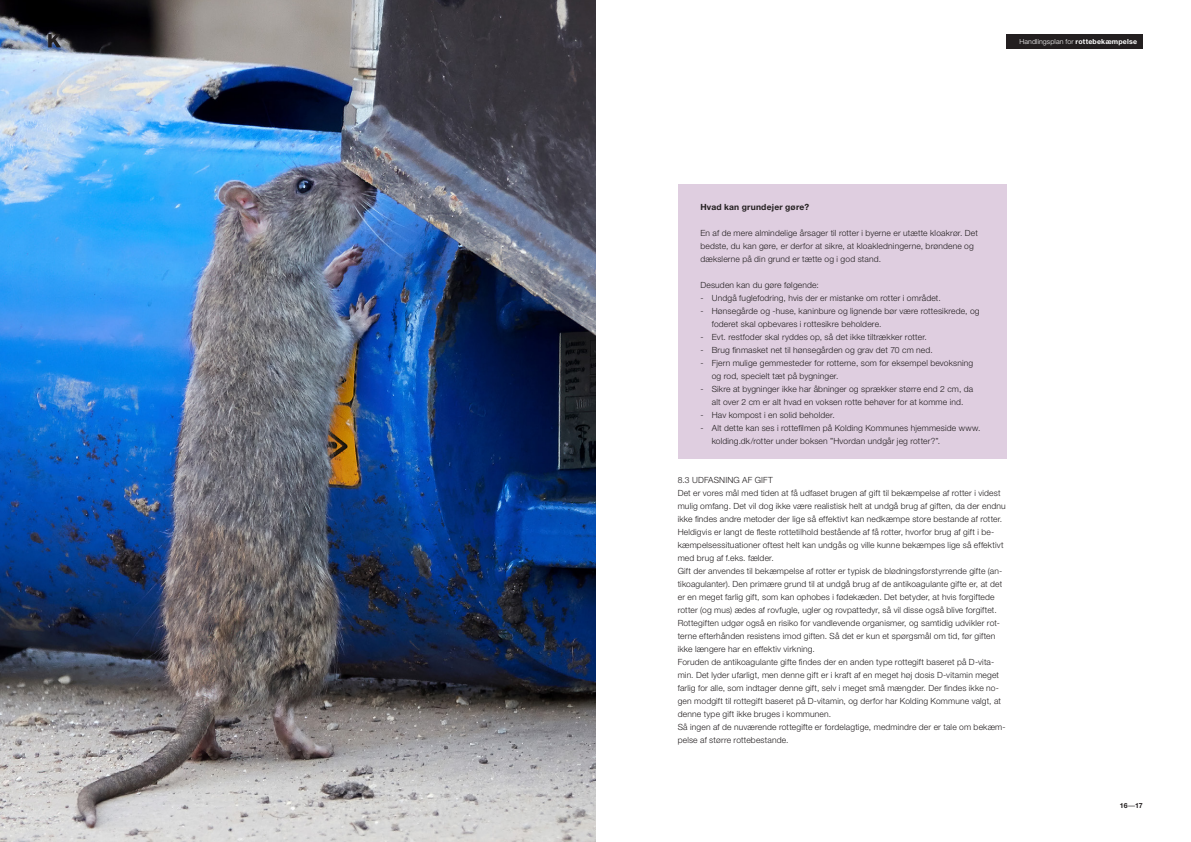
<style>
.page{position:relative;width:1191px;height:842px;background:#fff}
.page>*{position:absolute;margin:0;border:0;box-sizing:border-box;transform-origin:0 0}
.Brødtekst{font:300 8.5px/13px "Helvetica Neue LT Std";letter-spacing:.02em;color:#231f20}
.Brød_Over{font:700 8.5px "Helvetica Neue LT Std";letter-spacing:.025em;color:#231f20}
.Brød_over_lille{font:300 8.5px "Helvetica Neue LT Std";letter-spacing:.015em;color:#231f20}
.t1{font:300 7px "Helvetica Neue LT Std";letter-spacing:.02em;color:#fff}
.t2{font:700 7px "Helvetica Neue LT Std";color:#231f20}
.s1{font-weight:700}
.s2{font-weight:400}
</style>
<div class="page">
<div style="left:1006px;top:34px;width:136px;height:14px;background:#231f20"></div>
<div style="left:677px;top:184px;width:329px;height:275px;background:#dfcee0"></div>
<img style="left:0;top:0;width:595px;height:842px">
<svg style="left:48px;top:34px;width:13px;height:13px"></svg>
<p class="t1" style="left:1019px;top:37px;width:119px">Handlingsplan for <span class="s1">rottebekæmpelse</span></p>
<p class="Brød_Over" style="left:700px;top:202px;width:110px">Hvad kan grundejer gøre?</p>
<p class="Brødtekst" style="left:700px;top:227px;width:279px">En af de mere almindelige årsager til rotter i byerne er utætte kloakrør. Det bedste, du kan gøre, er derfor at sikre, at kloakledningerne, brøndene og dækslerne på din grund er tætte og i god stand.</p>
<p class="Brødtekst" style="left:700px;top:279px;width:120px">Desuden kan du gøre følgende:</p>
<p class="Brødtekst" style="left:700px;top:292px;width:242px">- Undgå fuglefodring, hvis der er mistanke om rotter i området.</p>
<p class="Brødtekst" style="left:711px;top:305px;width:269px;text-indent:-11px">- Hønsegårde og -huse, kaninbure og lignende bør være rottesikrede, og foderet skal opbevares i rottesikre beholdere.</p>
<p class="Brødtekst" style="left:700px;top:331px;width:228px">- Evt. restfoder skal ryddes op, så det ikke tiltrækker rotter.</p>
<p class="Brødtekst" style="left:700px;top:344px;width:234px">- Brug finmasket net til hønsegården og grav det 70 cm ned.</p>
<p class="Brødtekst" style="left:711px;top:357px;width:263px;text-indent:-11px">- Fjern mulige gemmesteder for rotterne, som for eksempel bevoksning og rod, specielt tæt på bygninger.</p>
<p class="Brødtekst" style="left:700px;top:383px;width:274px;text-align:center">- Sikre at bygninger ikke har åbninger og sprækker større end 2 cm, da alt over 2 cm er alt hvad en voksen rotte behøver for at komme ind.</p>
<p class="Brødtekst" style="left:700px;top:409px;width:136px">- Hav kompost i en solid beholder.</p>
<p class="Brødtekst" style="left:711px;top:422px;width:270px;text-indent:-11px">- Alt dette kan ses i rottefilmen på Kolding Kommunes hjemmeside www. kolding.dk/rotter under boksen ”Hvordan undgår jeg rotter?”.</p>
<p class="Brød_over_lille" style="left:677px;top:475px;width:97px">8.3 UDFASNING AF GIFT</p>
<p class="Brødtekst" style="left:677px;top:487px;width:329px">Det er vores mål med tiden at få udfaset brugen af gift til bekæmpelse af rotter i videst mulig omfang. Det vil dog ikke være realistisk helt at undgå brug af giften, da der endnu ikke findes andre metoder der lige så effektivt kan nedkæmpe store bestande af rotter.<br>Heldigvis er langt de fleste rottetilhold bestående af få rotter, hvorfor brug af gift i be&shy;kæmpelsessituationer oftest helt kan undgås og ville kunne bekæmpes lige så effektivt med brug af f.eks. fælder.</p>
<p class="Brødtekst" style="left:677px;top:565px;width:326px">Gift der anvendes til bekæmpelse af rotter er typisk de blødningsforstyrrende gifte (an&shy;tikoagulanter). Den primære grund til at undgå brug af de antikoagulante gifte er, at det er en meget farlig gift, som kan ophobes i fødekæden. Det betyder, at hvis forgiftede rotter (og mus) ædes af rovfugle, ugler og rovpattedyr, så vil disse også blive forgiftet.<br>Rottegiften udgør også en risiko for vandlevende organismer, og samtidig udvikler rot&shy;terne efterhånden resistens imod giften. Så det er kun et spørgsmål om tid, før giften ikke længere har en effektiv virkning.</p>
<p class="Brødtekst" style="left:677px;top:656px;width:325px">Foruden de antikoagulante gifte findes der en anden type rottegift baseret på D-vita&shy;min. Det lyder ufarligt, men denne gift er i kraft af en meget høj dosis D-vitamin meget farlig for alle, som indtager denne gift, selv i meget små mængder. Der findes ikke no&shy;gen modgift til rottegift baseret på D-vitamin, og derfor har Kolding Kommune valgt, at denne type gift ikke bruges i kommunen.</p>
<p class="Brødtekst" style="left:677px;top:721px;width:329px">Så ingen af de nuværende rottegifte er fordelagtige, medmindre der er tale om bekæm&shy;pelse af større rottebestande.</p>
<p class="t2" style="left:1120px;top:801px;width:24px">16<span class="s2">–</span>17</p>
</div>
